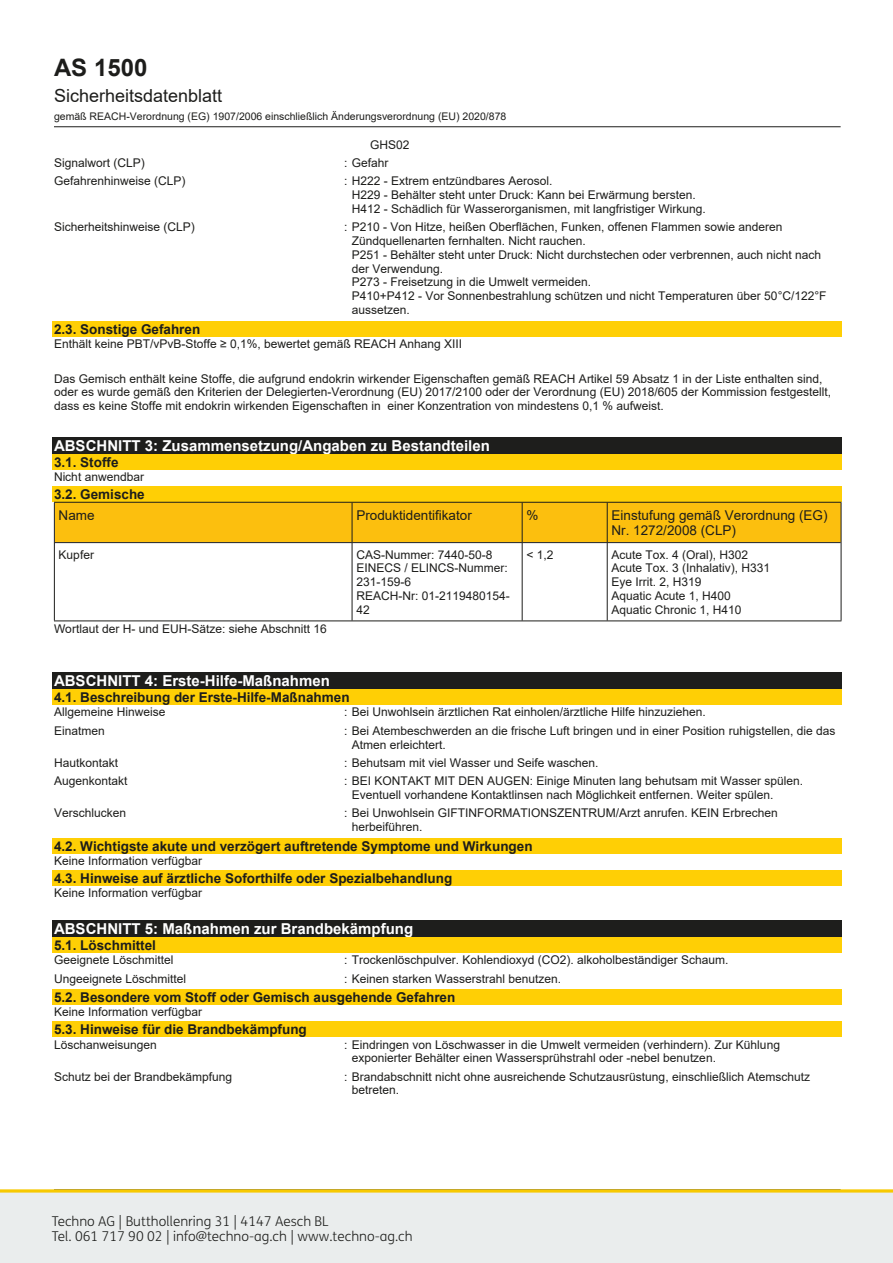
<style>
.page{position:relative;width:893px;height:1263px;background:#fff}
.page>*{position:absolute;margin:0;border:0;box-sizing:border-box;transform-origin:0 0}
.t1{font:700 24px "Arial";color:#1d1d1b}
.t2{font:18px "Arial";color:#1d1d1b}
.t3{font:700 15px "Arial";color:#fff}
.t4{font:700 13.5px "Arial";color:#1d1d1b}
.t5{font:300 13.5px/15px "FS Me";color:#1e1f1d}
.t6{font:13.5px/15.6px "Arial";color:#1d1d1b}
.t7{font:12px/13.8px "Arial";color:#1d1d1b}
.t8{font:10.5px "Arial";color:#1d1d1b}
.s1{color:#1e1e1c}
</style>
<div class="page">
<hr style="left:54px;top:126px;width:787px;height:1px;background:#1d1d1b">
<div style="left:52px;top:321px;width:789px;height:15px;background:#ffcf05"></div>
<div style="left:52px;top:437px;width:789px;height:17px;background:#1e1e1c"></div>
<div style="left:52px;top:454px;width:789px;height:16px;background:#ffcf05"></div>
<div style="left:52px;top:486px;width:789px;height:16px;background:#ffcf05"></div>
<div style="left:55px;top:503px;width:297px;height:39px;background:#fcbf0e"></div>
<div style="left:352px;top:503px;width:170px;height:39px;background:#fcbf0e"></div>
<div style="left:523px;top:503px;width:84px;height:39px;background:#fcbf0e"></div>
<div style="left:608px;top:503px;width:233px;height:39px;background:#fcbf0e"></div>
<hr style="left:54px;top:503px;width:1px;height:117px;background:#1d1d1b">
<hr style="left:352px;top:503px;width:1px;height:39px;background:#1d1d1b">
<hr style="left:352px;top:543px;width:1px;height:77px;background:#1d1d1b">
<hr style="left:522px;top:503px;width:1px;height:39px;background:#1d1d1b">
<hr style="left:522px;top:543px;width:1px;height:77px;background:#1d1d1b">
<hr style="left:607px;top:503px;width:1px;height:39px;background:#1d1d1b">
<hr style="left:607px;top:543px;width:1px;height:77px;background:#1d1d1b">
<hr style="left:841px;top:503px;width:1px;height:117px;background:#1d1d1b">
<hr style="left:54px;top:502px;width:787px;height:1px;background:#1d1d1b">
<hr style="left:55px;top:542px;width:786px;height:1px;background:#1d1d1b">
<hr style="left:54px;top:620px;width:787px;height:1px;background:#1d1d1b">
<div style="left:52px;top:672px;width:789px;height:18px;background:#1e1e1c"></div>
<div style="left:52px;top:690px;width:789px;height:15px;background:#ffcf05"></div>
<div style="left:52px;top:838px;width:789px;height:16px;background:#ffcf05"></div>
<div style="left:52px;top:870px;width:789px;height:16px;background:#ffcf05"></div>
<div style="left:52px;top:920px;width:789px;height:17px;background:#1e1e1c"></div>
<div style="left:52px;top:937px;width:789px;height:16px;background:#ffcf05"></div>
<div style="left:52px;top:990px;width:789px;height:15px;background:#ffcf05"></div>
<div style="left:52px;top:1022px;width:789px;height:15px;background:#ffcf05"></div>
<div style="left:0;top:1189px;width:893px;height:74px;background:#eaeded"></div>
<h1 class="t1" style="left:54px;top:50px;width:95px">AS 1500</h1>
<h2 class="t2" style="left:54px;top:83px;width:170px">Sicherheitsdatenblatt</h2>
<p class="t8" style="left:54px;top:109px;width:454px">gemäß REACH-Verordnung (EG) 1907/2006 einschließlich Änderungsverordnung (EU) 2020/878</p>
<p class="t7" style="left:370px;top:137px;width:41px">GHS02</p>
<p class="t7" style="left:54px;top:156px;width:92px">Signalwort (CLP)</p>
<p class="t7" style="left:344px;top:156px;width:46px">: Gefahr</p>
<p class="t7" style="left:54px;top:174px;width:133px">Gefahrenhinweise (CLP)</p>
<p class="t7" style="left:352px;top:174px;width:356px;text-indent:-8px">: H222 - Extrem entzündbares Aerosol.<br>H229 - Behälter steht unter Druck: Kann bei Erwärmung bersten.<br>H412 - Schädlich für Wasserorganismen, mit langfristiger Wirkung.</p>
<p class="t7" style="left:54px;top:220px;width:142px">Sicherheitshinweise (CLP)</p>
<p class="t7" style="left:352px;top:220px;width:476px;text-indent:-8px">: P210 - Von Hitze, heißen Oberflächen, Funken, offenen Flammen sowie anderen Zündquellenarten fernhalten. Nicht rauchen.<br>P251 - Behälter steht unter Druck: Nicht durchstechen oder verbrennen, auch nicht nach der Verwendung.<br>P273 - Freisetzung in die Umwelt vermeiden.<br>P410+P412 - Vor Sonnenbestrahlung schützen und nicht Temperaturen über 50°C/122°F aussetzen.</p>
<p class="t4" style="left:54px;top:319px;width:148px">2.3. Sonstige Gefahren</p>
<p class="t7" style="left:54px;top:337px;width:410px">Enthält keine PBT/vPvB-Stoffe ≥ 0,1%, bewertet gemäß REACH Anhang XIII</p>
<p class="t7" style="left:54px;top:371px;width:779px">Das Gemisch enthält keine Stoffe, die aufgrund endokrin wirkender Eigenschaften gemäß REACH Artikel 59 Absatz 1 in der Liste enthalten sind, oder es wurde gemäß den Kriterien der Delegierten-Verordnung (EU) 2017/2100 oder der Verordnung (EU) 2018/605 der Kommission festgestellt, dass es keine Stoffe mit endokrin wirkenden Eigenschaften in einer Konzentration von mindestens 0,1 % aufweist.</p>
<p class="t3" style="left:54px;top:435px;width:437px">ABSCHNITT 3: Zusammensetzung/Angaben zu Bestandteilen</p>
<p class="t4" style="left:54px;top:453px;width:66px">3.1. Stoffe</p>
<p class="t7" style="left:54px;top:470px;width:92px">Nicht anwendbar</p>
<p class="t4" style="left:54px;top:485px;width:92px">3.2. Gemische</p>
<p class="t6" style="left:59px;top:507px;width:38px">Name</p>
<p class="t6" style="left:356px;top:507px;width:117px">Produktidentifikator</p>
<p class="t6" style="left:526px;top:507px;width:14px">%</p>
<p class="t6" style="left:611px;top:507px;width:218px">Einstufung gemäß Verordnung (EG)<br>Nr. 1272/2008 (CLP)</p>
<p class="t7" style="left:59px;top:547px;width:37px">Kupfer</p>
<p class="t7" style="left:356px;top:547px;width:155px">CAS-Nummer: 7440-50-8<br>EINECS / ELINCS-Nummer:<br>231-159-6<br>REACH-Nr: 01-2119480154-<br>42</p>
<p class="t7" style="left:526px;top:547px;width:29px">&lt; 1,2</p>
<p class="t7" style="left:611px;top:547px;width:160px">Acute Tox. 4 (Oral), H302<br>Acute Tox. 3 (Inhalativ), H331<br>Eye Irrit. 2, H319<br>Aquatic Acute 1, H400<br>Aquatic Chronic 1, H410</p>
<p class="t7" style="left:54px;top:621px;width:274px">Wortlaut der H- und EUH-Sätze: siehe Abschnitt 16</p>
<p class="t3" style="left:54px;top:671px;width:277px">ABSCHNITT 4: Erste-Hilfe-Maßnahmen</p>
<p class="t4" style="left:54px;top:688px;width:297px">4.1. Beschreibung der Erste-Hilfe-Maßnahmen</p>
<p class="t7" style="left:54px;top:705px;width:113px">Allgemeine Hinweise</p>
<p class="t7" style="left:344px;top:705px;width:363px">: Bei Unwohlsein ärztlichen Rat einholen/ärztliche Hilfe hinzuziehen.</p>
<p class="t7" style="left:54px;top:723px;width:52px">Einatmen</p>
<p class="t7" style="left:352px;top:723px;width:485px;text-indent:-8px">: Bei Atembeschwerden an die frische Luft bringen und in einer Position ruhigstellen, die das<br>Atmen erleichtert.</p>
<p class="t7" style="left:54px;top:756px;width:66px">Hautkontakt</p>
<p class="t7" style="left:344px;top:756px;width:256px">: Behutsam mit viel Wasser und Seife waschen.</p>
<p class="t7" style="left:54px;top:774px;width:75px">Augenkontakt</p>
<p class="t7" style="left:352px;top:774px;width:453px;text-indent:-8px">: BEI KONTAKT MIT DEN AUGEN: Einige Minuten lang behutsam mit Wasser spülen.<br>Eventuell vorhandene Kontaktlinsen nach Möglichkeit entfernen. Weiter spülen.</p>
<p class="t7" style="left:54px;top:806px;width:74px">Verschlucken</p>
<p class="t7" style="left:352px;top:806px;width:428px;text-indent:-8px">: Bei Unwohlsein GIFTINFORMATIONSZENTRUM/Arzt anrufen. KEIN Erbrechen herbeiführen.</p>
<p class="t4" style="left:54px;top:836px;width:480px">4.2. Wichtigste akute und verzögert auftretende Symptome und Wirkungen</p>
<p class="t7" style="left:54px;top:854px;width:150px">Keine Information verfügbar</p>
<p class="t4" style="left:54px;top:868px;width:400px">4.3. Hinweise auf ärztliche Soforthilfe oder Spezialbehandlung</p>
<p class="t7" style="left:54px;top:886px;width:150px">Keine Information verfügbar</p>
<p class="t3" style="left:54px;top:918px;width:361px">ABSCHNITT 5: Maßnahmen zur Brandbekämpfung</p>
<p class="t4" style="left:54px;top:936px;width:104px">5.1. Löschmittel</p>
<p class="t7" style="left:54px;top:953px;width:121px">Geeignete Löschmittel</p>
<p class="t7" style="left:344px;top:953px;width:386px">: Trockenlöschpulver. Kohlendioxyd (CO2). alkoholbeständiger Schaum.</p>
<p class="t7" style="left:54px;top:971px;width:134px">Ungeeignete Löschmittel</p>
<p class="t7" style="left:344px;top:971px;width:219px">: Keinen starken Wasserstrahl benutzen.</p>
<p class="t4" style="left:54px;top:988px;width:403px">5.2. Besondere vom Stoff oder Gemisch ausgehende Gefahren</p>
<p class="t7" style="left:54px;top:1005px;width:150px">Keine Information verfügbar</p>
<p class="t4" style="left:54px;top:1020px;width:254px">5.3. Hinweise für die Brandbekämpfung</p>
<p class="t7" style="left:54px;top:1037px;width:104px">Löschanweisungen</p>
<p class="t7" style="left:352px;top:1037px;width:430px;text-indent:-8px">: Eindringen von Löschwasser in die Umwelt vermeiden (verhindern). Zur Kühlung exponierter Behälter einen Wassersprühstrahl oder -nebel benutzen.</p>
<p class="t7" style="left:54px;top:1069px;width:180px">Schutz bei der Brandbekämpfung</p>
<p class="t7" style="left:352px;top:1069px;width:460px;text-indent:-8px">: Brandabschnitt nicht ohne ausreichende Schutzausrüstung, einschließlich Atemschutz betreten.</p>
<p class="t5" style="left:52px;top:1213px;width:362px">Techno AG | Butthollenring 31 | 4147 Aesch BL<br>Tel. 061 717 90 02 | <span class="s1">info@techno-ag.ch |</span> www.techno-ag.ch</p>
</div>
